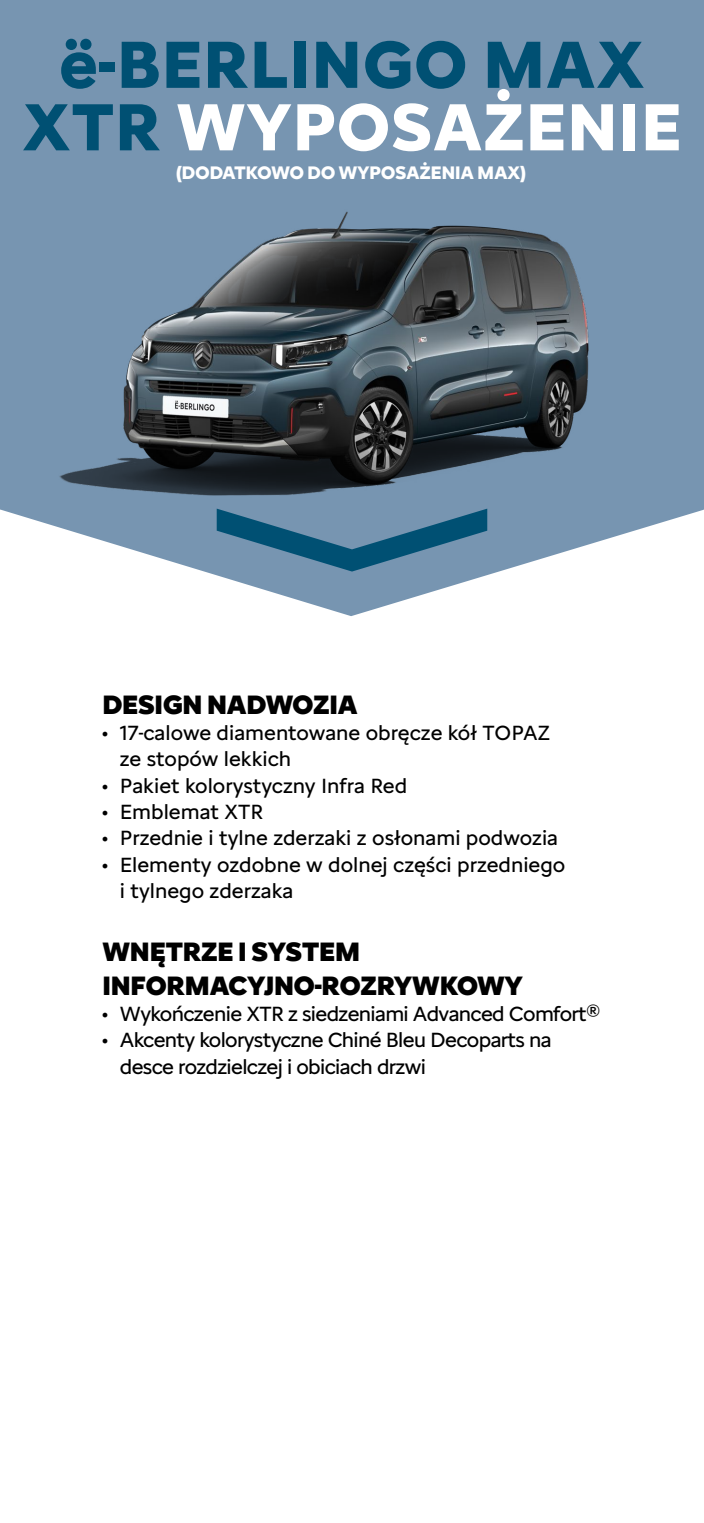
<style>
.page{position:relative;width:704px;height:1523px;background:#fff}
.page>*{position:absolute;margin:0;border:0;box-sizing:border-box;transform-origin:0 0}
.t1{font:700 68.75px/62.5px "Citroen Type Latin";color:#005073;text-align:center}
.t2{font:900 27.5px/33.8px "Citroen Type Latin";letter-spacing:-.03em;color:#000}
.t3{font:21.25px/26.2px "Citroen Type Latin";color:#000}
.t4{font:21.25px/26.2px "Citroen Type Latin";letter-spacing:-.03em;color:#000}
.t5{font:700 18.75px "Citroen Type Latin";letter-spacing:-.025em;color:#fff}
.s1{color:#fff}
</style>
<div class="page">
<svg style="left:0;top:0;width:703px;height:616px;fill:#7795b1"></svg>
<img style="left:47px;top:197px;width:609px;height:343px">
<svg style="left:216px;top:508px;width:271px;height:63px;background:#4d7c9b"></svg>
<h1 class="t1" style="left:22px;top:27px;width:661px">ë-BERLINGO MAX<br>XTR <span class="s1">WYPOSAŻENIE</span></h1>
<p class="t5" style="left:176px;top:158px;width:352px">(DODATKOWO DO WYPOSAŻENIA MAX)</p>
<p class="t2" style="left:102px;top:685px;width:257px">DESIGN NADWOZIA</p>
<p class="t3" style="left:120px;top:718px;width:431px;text-indent:-18px">• 17-calowe diamentowane obręcze kół TOPAZ ze stopów lekkich</p>
<p class="t3" style="left:102px;top:770px;width:306px">• Pakiet kolorystyczny Infra Red</p>
<p class="t3" style="left:102px;top:796px;width:163px">• Emblemat XTR</p>
<p class="t3" style="left:102px;top:823px;width:457px">• Przednie i tylne zderzaki z osłonami podwozia</p>
<p class="t3" style="left:120px;top:849px;width:447px;text-indent:-18px">• Elementy ozdobne w dolnej części przedniego i tylnego zderzaka</p>
<p class="t2" style="left:102px;top:932px;width:422px">WNĘTRZE I SYSTEM<br>INFORMACYJNO-ROZRYWKOWY</p>
<p class="t4" style="left:102px;top:999px;width:499px">• Wykończenie XTR z siedzeniami Advanced Comfort®</p>
<p class="t4" style="left:120px;top:1025px;width:433px;text-indent:-18px">• Akcenty kolorystyczne Chiné Bleu Decoparts na desce rozdzielczej i obiciach drzwi</p>
</div>
